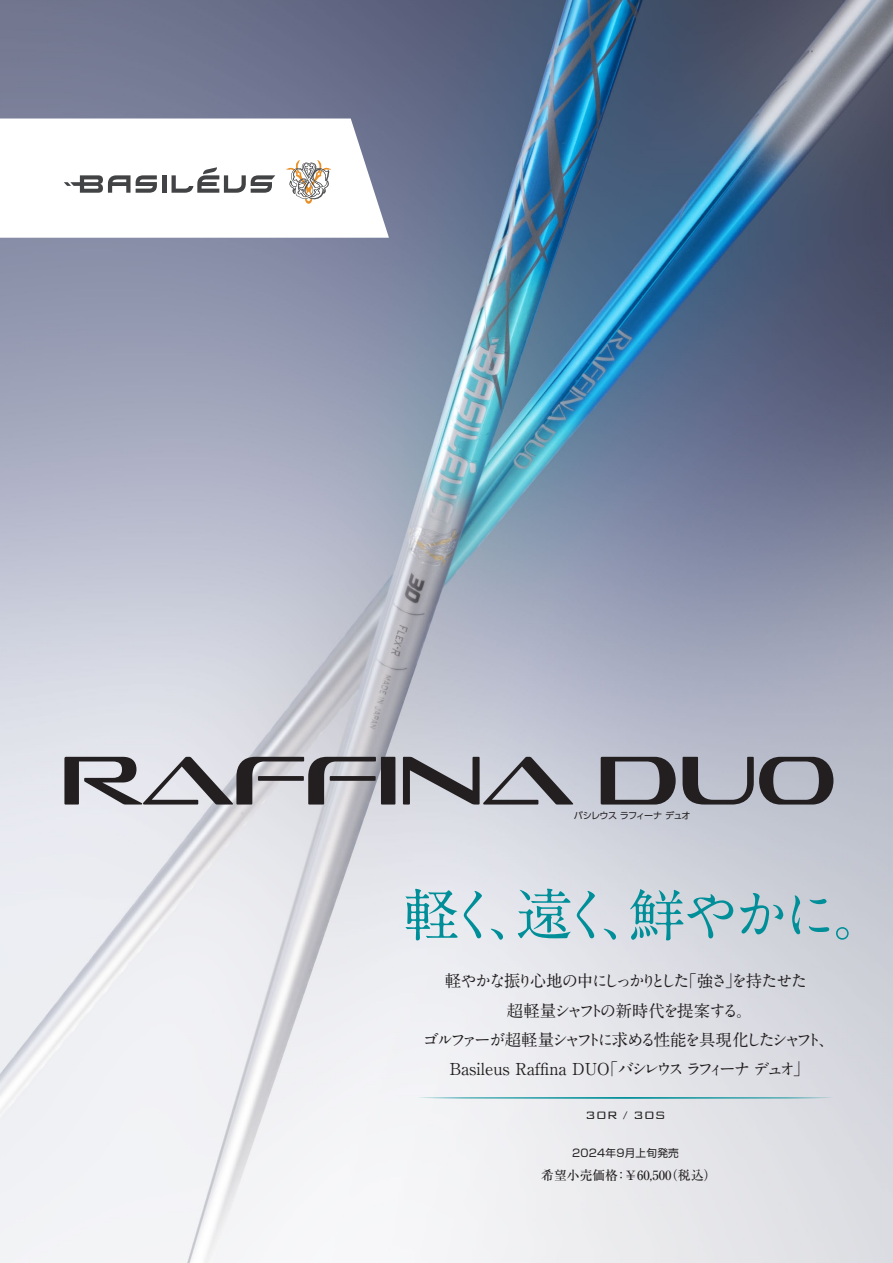
<style>
.page{position:relative;width:893px;height:1263px;background:#fff}
.page>*{position:absolute;margin:0;border:0;box-sizing:border-box;transform-origin:0 0}
.t1{font:700 57px "A1 Mincho Std";letter-spacing:-.145em;color:#008f99}
.t2{font:700 16.5px/29.4px "A1 Mincho Std";letter-spacing:-.125em;color:#231f20;text-align:center}
.t3{font:300 14.25px "Bank Gothic";color:#231f20}
.t4{font:500 12.75px "Ryumin Pro";color:#231f20}
.t5{font:10.65px "Shin Go Pro";letter-spacing:.025em;color:#231f20}
.t6{font:9.15px "UD Shin Go Pro";letter-spacing:-.085em;color:#231f20}
</style>
<div class="page">
<img style="left:0;top:0;width:893px;height:1263px">
<hr style="left:417px;top:1097px;width:417px;height:2px;background:#008f99;border-radius:50%">
<svg style="left:0;top:119px;width:389px;height:119px"></svg>
<svg style="left:64px;top:175px;width:93px;height:18px"></svg>
<hr style="left:162px;top:175px;width:4px;height:18px;background:#424344">
<svg style="left:172px;top:167px;width:103px;height:26px"></svg>
<svg style="left:286px;top:160px;width:45px;height:44px"></svg>
<svg style="left:64px;top:757px;width:312px;height:47px;background:#9a999d"></svg>
<div style="left:381px;top:757px;width:14px;height:47px;background:#231f20"></div>
<svg style="left:403px;top:757px;width:170px;height:47px;background:#95959c"></svg>
<svg style="left:601px;top:757px;width:75px;height:47px;background:#76767d"></svg>
<svg style="left:683px;top:757px;width:150px;height:47px;background:#81828a"></svg>
<p class="t6" style="left:574px;top:808px;width:118px">バシレウス ラフィーナ デュオ</p>
<h1 class="t1" style="left:403px;top:869px;width:488px">軽く、遠く、鮮やかに。</h1>
<p class="t2" style="left:423px;top:964px;width:414px">軽やかな振り心地の中にしっかりとした「強さ」を持たせた<br>超軽量シャフトの新時代を提案する。<br>ゴルファーが超軽量シャフトに求める性能を具現化したシャフト、<br>Basileus Raffina DUO「バシレウス ラフィーナ デュオ」</p>
<p class="t3" style="left:585px;top:1105px;width:82px">30R / 30S</p>
<p class="t5" style="left:572px;top:1144px;width:108px">2024年9月上旬発売</p>
<p class="t4" style="left:541px;top:1165px;width:176px">希望小売価格：￥60,500（税込）</p>
</div>
